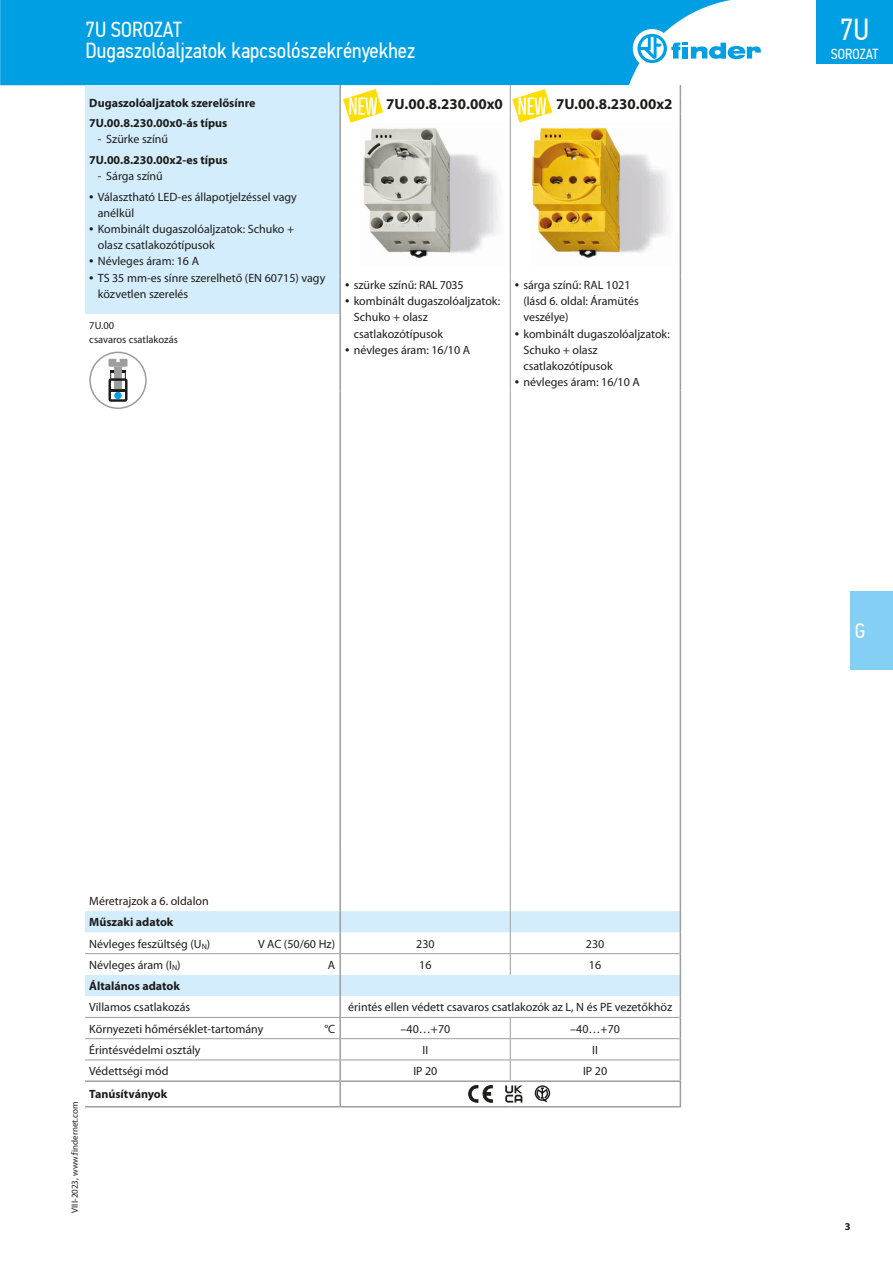
<style>
.page{position:relative;width:893px;height:1263px;background:#fff}
.page>*{position:absolute;margin:0;border:0;box-sizing:border-box;transform-origin:0 0}
.t1{font:30.3px "PF Din Text Cond Pro";color:#fff}
.t2{font:21.75px/21px "PF Din Text Cond Pro";color:#fff}
.t3{font:21px "PF Din Text Cond Pro";color:#fff}
.t4{font:700 15px "Myriad Pro";color:#1d1d1b}
.t5{font:14.55px "PF Din Text Cond Pro";color:#fff}
.t6{font:12px/16.2px "Myriad Pro";color:#1d1d1b}
.t7{font:700 12px/20.4px "Myriad Pro";color:#1d1d1b}
.t8{font:10.5px/14.2px "Myriad Pro";color:#1d1d1b}
.t9{font:700 10.5px "Myriad Pro";color:#1d1d1b}
.t10{font:9px "Myriad Pro";color:#1d1d1b}
.s1{font-size:15.75px}
.s2{font-weight:700}
</style>
<div class="page">
<div style="left:850px;top:591px;width:43px;height:79px;background:#84d0f5"></div>
<div style="left:0;top:0;width:731px;height:85px;background:#009fe3"></div>
<div style="left:633px;top:29px;width:38px;height:39px;background:#fff;border-radius:50%"></div>
<svg style="left:637px;top:34px;width:124px;height:29px"></svg>
<div style="left:816px;top:0;width:77px;height:64px;background:#009fe3"></div>
<div style="left:85px;top:85px;width:255px;height:229px;background:#d4edfc"></div>
<svg style="left:85px;top:911px;width:595px;height:85px;fill:#d9eefc"></svg>
<hr style="left:339px;top:911px;width:2px;height:21px;background:#9d9d9d">
<hr style="left:339px;top:932px;width:2px;height:21px;background:#9d9d9d">
<hr style="left:339px;top:954px;width:2px;height:21px;background:#9d9d9d">
<hr style="left:339px;top:975px;width:2px;height:21px;background:#9d9d9d">
<hr style="left:339px;top:390px;width:2px;height:455px;background:#9d9d9d">
<hr style="left:339px;top:845px;width:2px;height:44px;background:#9d9d9d">
<hr style="left:339px;top:889px;width:2px;height:22px;background:#9d9d9d">
<hr style="left:510px;top:390px;width:1px;height:455px;background:#9d9d9d">
<hr style="left:510px;top:845px;width:1px;height:44px;background:#9d9d9d">
<hr style="left:680px;top:390px;width:1px;height:455px;background:#9d9d9d">
<hr style="left:680px;top:845px;width:1px;height:44px;background:#9d9d9d">
<svg style="left:510px;top:889px;width:1px;height:86px"></svg>
<hr style="left:85px;top:953px;width:255px;height:1px;background:#9d9d9d">
<hr style="left:340px;top:953px;width:170px;height:1px;background:#9d9d9d">
<hr style="left:85px;top:1017px;width:255px;height:1px;background:#9d9d9d">
<hr style="left:85px;top:1038px;width:255px;height:1px;background:#9d9d9d">
<hr style="left:85px;top:1059px;width:255px;height:1px;background:#9d9d9d">
<svg style="left:680px;top:85px;width:1px;height:28px"></svg>
<hr style="left:680px;top:113px;width:1px;height:163px;background:#9d9d9d">
<hr style="left:680px;top:276px;width:1px;height:114px;background:#9d9d9d">
<hr style="left:339px;top:113px;width:2px;height:163px;background:#9d9d9d">
<hr style="left:339px;top:276px;width:2px;height:114px;background:#9d9d9d">
<hr style="left:339px;top:996px;width:2px;height:21px;background:#9d9d9d">
<hr style="left:339px;top:1018px;width:2px;height:20px;background:#9d9d9d">
<hr style="left:339px;top:1039px;width:2px;height:20px;background:#9d9d9d">
<hr style="left:339px;top:1060px;width:2px;height:20px;background:#9d9d9d">
<hr style="left:339px;top:1082px;width:2px;height:24px;background:#9d9d9d">
<hr style="left:510px;top:953px;width:170px;height:1px;background:#9d9d9d">
<hr style="left:340px;top:1017px;width:170px;height:1px;background:#9d9d9d">
<hr style="left:510px;top:1017px;width:170px;height:1px;background:#9d9d9d">
<hr style="left:340px;top:1038px;width:170px;height:1px;background:#9d9d9d">
<hr style="left:510px;top:1038px;width:170px;height:1px;background:#9d9d9d">
<hr style="left:340px;top:1059px;width:170px;height:1px;background:#9d9d9d">
<hr style="left:510px;top:1059px;width:170px;height:1px;background:#9d9d9d">
<svg style="left:680px;top:889px;width:1px;height:217px"></svg>
<hr style="left:85px;top:1080px;width:255px;height:2px;background:#9d9d9d">
<hr style="left:340px;top:1080px;width:170px;height:2px;background:#9d9d9d">
<hr style="left:510px;top:1080px;width:171px;height:2px;background:#9d9d9d">
<hr style="left:85px;top:1106px;width:255px;height:1px;background:#9d9d9d">
<hr style="left:340px;top:1106px;width:170px;height:1px;background:#9d9d9d">
<hr style="left:510px;top:1106px;width:171px;height:1px;background:#9d9d9d">
<hr style="left:510px;top:113px;width:1px;height:163px;background:#9d9d9d">
<hr style="left:510px;top:276px;width:1px;height:114px;background:#9d9d9d">
<div style="left:89px;top:352px;width:58px;height:57px;border:2px solid #9d9d9d;border-radius:50%"></div>
<svg style="left:108px;top:359px;width:20px;height:43px"></svg>
<img style="left:363px;top:128px;width:136px;height:131px">
<img style="left:531px;top:127px;width:138px;height:131px">
<svg style="left:505px;top:1018px;width:17px;height:84px"></svg>
<svg style="left:469px;top:1085px;width:23px;height:17px"></svg>
<svg style="left:535px;top:1085px;width:15px;height:17px"></svg>
<svg style="left:510px;top:85px;width:42px;height:37px"></svg>
<svg style="left:339px;top:85px;width:44px;height:37px"></svg>
<h2 class="t2" style="left:85px;top:19px;width:331px">7U SOROZAT<br>Dugaszolóaljzatok kapcsolószekrényekhez</h2>
<p class="t7" style="left:89px;top:92px;width:168px">Dugaszolóaljzatok szerelősínre<br>7U.00.8.230.00x0-ás típus</p>
<p class="t6" style="left:98px;top:131px;width:72px">- Szürke színű</p>
<p class="t7" style="left:89px;top:149px;width:140px">7U.00.8.230.00x2-es típus</p>
<p class="t6" style="left:98px;top:168px;width:67px">- Sárga színű</p>
<p class="t6" style="left:98px;top:188px;width:201px;text-indent:-9px"><span class="s1">•</span> Választható LED-es állapotjelzéssel vagy anélkül</p>
<p class="t6" style="left:98px;top:221px;width:198px;text-indent:-9px"><span class="s1">•</span> Kombinált dugaszolóaljzatok: Schuko + olasz csatlakozótípusok</p>
<p class="t6" style="left:89px;top:253px;width:111px"><span class="s1">•</span> Névleges áram: 16 A</p>
<p class="t6" style="left:98px;top:269px;width:229px;text-indent:-9px"><span class="s1">•</span> TS 35 mm-es sínre szerelhető (EN 60715) vagy közvetlen szerelés</p>
<p class="t8" style="left:89px;top:318px;width:90px">7U.00<br>csavaros csatlakozás</p>
<p class="t4" style="left:386px;top:94px;width:118px">7U.00.8.230.00x0</p>
<p class="t4" style="left:556px;top:94px;width:118px">7U.00.8.230.00x2</p>
<p class="t6" style="left:345px;top:277px;width:120px"><span class="s1">•</span> szürke színű: RAL 7035</p>
<p class="t6" style="left:354px;top:293px;width:148px;text-indent:-9px"><span class="s1">•</span> kombinált dugaszolóaljzatok:<br>Schuko + olasz csatlakozótípusok</p>
<p class="t6" style="left:345px;top:341px;width:126px"><span class="s1">•</span> névleges áram: 16/10 A</p>
<p class="t6" style="left:523px;top:277px;width:117px;text-indent:-9px"><span class="s1">•</span> sárga színű: RAL 1021 (lásd 6. oldal: Áramütés veszélye)</p>
<p class="t6" style="left:523px;top:325px;width:148px;text-indent:-9px"><span class="s1">•</span> kombinált dugaszolóaljzatok:<br>Schuko + olasz csatlakozótípusok</p>
<p class="t6" style="left:515px;top:374px;width:126px"><span class="s1">•</span> névleges áram: 16/10 A</p>
<p class="t10" style="left:69px;top:1213px;width:113px;rotate:-90deg">VIII-2023, www.findernet.com</p>
<p class="t6" style="left:89px;top:892px;width:121px">Méretrajzok a 6. oldalon</p>
<p class="t6" style="left:89px;top:911px;width:122px;line-height:21.3px"><span class="s2">Műszaki adatok<br></span>Névleges feszü ltség (U<sub>N</sub>)</p>
<p class="t6" style="left:258px;top:935px;width:79px">V AC (50/60 Hz)</p>
<p class="t6" style="left:416px;top:935px;width:20px">230</p>
<p class="t6" style="left:586px;top:935px;width:20px">230</p>
<p class="t6" style="left:89px;top:956px;width:93px">Névleges áram (I<sub>N</sub>)</p>
<p class="t6" style="left:328px;top:956px;width:9px">A</p>
<p class="t6" style="left:419px;top:956px;width:14px">16</p>
<p class="t6" style="left:589px;top:956px;width:14px">16</p>
<p class="t7" style="left:89px;top:975px;width:92px">Általános adatok</p>
<p class="t6" style="left:89px;top:999px;width:102px">Villamos csatlakozás</p>
<p class="t6" style="left:348px;top:999px;width:325px">érintés ellen védett csavaros csatlakozók az L, N és PE vezetőkhöz</p>
<p class="t6" style="left:89px;top:1020px;width:176px">Környezeti hőmérséklet-tartomány</p>
<p class="t6" style="left:324px;top:1020px;width:12px">°C</p>
<p class="t6" style="left:400px;top:1020px;width:51px">–40…+70</p>
<p class="t6" style="left:570px;top:1020px;width:51px">–40…+70</p>
<p class="t6" style="left:89px;top:1041px;width:113px">Érintésvédelmi osztály</p>
<p class="t6" style="left:423px;top:1041px;width:7px">II</p>
<p class="t6" style="left:592px;top:1041px;width:7px">II</p>
<p class="t6" style="left:89px;top:1063px;width:81px">Védettségi mód</p>
<p class="t6" style="left:413px;top:1063px;width:26px">IP 20</p>
<p class="t6" style="left:583px;top:1063px;width:26px">IP 20</p>
<p class="t7" style="left:89px;top:1084px;width:80px">Tanúsítványok</p>
<h1 class="t1" style="left:840px;top:11px;width:31px">7U</h1>
<p class="t5" style="left:831px;top:46px;width:49px">SOROZAT</p>
<h3 class="t3" style="left:855px;top:619px;width:12px">G</h3>
<p class="t9" style="left:845px;top:1219px;width:7px">3</p>
</div>
